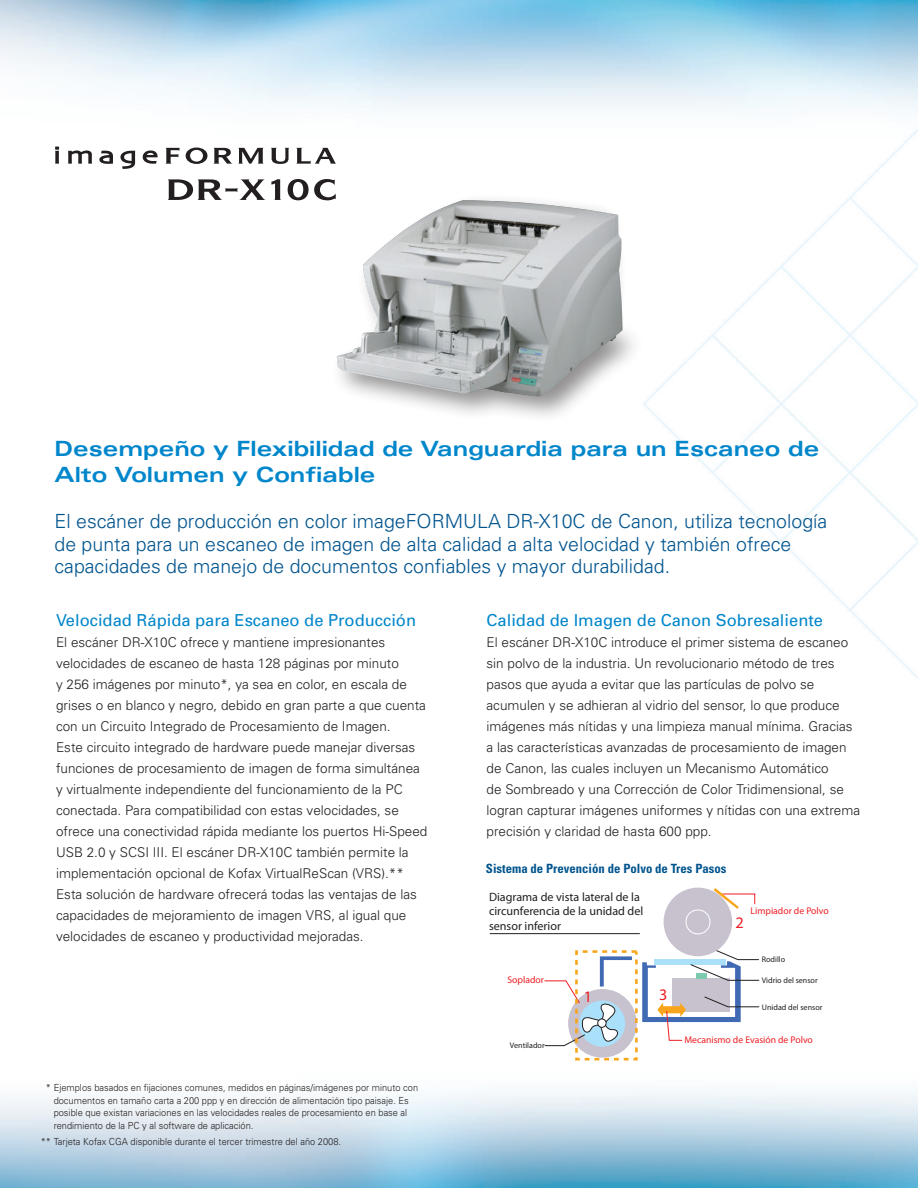
<style>
.page{position:relative;width:918px;height:1188px;background:#fff}
.page>*{position:absolute;margin:0;border:0;box-sizing:border-box;transform-origin:0 0}
.t1{font:700 expanded 21px/25.2px "Univers";color:#0086cb}
.t2{font:300 19.5px/22.5px "Univers";color:#00548e}
.t3{font:16.5px "Univers";color:#0086cb}
.t4{font:900 16.2px "Helvetica";color:#ee1d23}
.t5{font:300 13.5px/21px "Univers";color:#231f20}
.t6{font:700 condensed 12.75px "Univers";color:#00548e}
.t7{font:700 condensed 12.15px/14.5px "Helvetica";color:#231f20}
.t8{font:300 9.75px/12.8px "Univers";color:#231f20;scale:.95 1}
.t9{font:700 condensed 9.75px "Helvetica";color:#ee1d23}
.t10{font:condensed 8.1px "Helvetica";color:#231f20}
</style>
<div class="page">
<img style="left:0;top:0;width:918px;height:1188px">
<svg style="left:55px;top:147px;width:4px;height:17px"></svg>
<svg style="left:68px;top:150px;width:24px;height:14px"></svg>
<svg style="left:99px;top:151px;width:14px;height:13px"></svg>
<svg style="left:120px;top:151px;width:15px;height:18px"></svg>
<svg style="left:143px;top:150px;width:15px;height:14px"></svg>
<svg style="left:165px;top:148px;width:14px;height:16px"></svg>
<svg style="left:186px;top:148px;width:21px;height:16px"></svg>
<svg style="left:213px;top:148px;width:19px;height:16px"></svg>
<svg style="left:238px;top:148px;width:26px;height:16px"></svg>
<svg style="left:271px;top:148px;width:18px;height:16px"></svg>
<svg style="left:296px;top:148px;width:40px;height:16px"></svg>
<svg style="left:168px;top:179px;width:113px;height:21px"></svg>
<svg style="left:288px;top:179px;width:48px;height:21px"></svg>
<hr style="left:490px;top:933px;width:150px;height:1px;background:#231f20">
<div style="left:568px;top:989px;width:69px;height:69px;background:#c8c2cf;border-radius:50%"></div>
<div style="left:664px;top:888px;width:68px;height:68px;background:#c8c2cf;border-radius:50%"></div>
<div style="left:686px;top:909px;width:24px;height:25px;border:1px solid #fff;border-radius:50%"></div>
<svg style="left:714px;top:888px;width:41px;height:21px"></svg>
<svg style="left:642px;top:949px;width:117px;height:92px"></svg>
<svg style="left:544px;top:956px;width:88px;height:90px"></svg>
<div style="left:575px;top:950px;width:63px;height:110px;border:3px dashed #f9a51b"></div>
<div style="left:328px;top:192px;width:382px;height:295px;background:#fff"></div>
<img style="left:337px;top:200px;width:286px;height:196px">
<h1 class="t1" style="left:55px;top:436px;width:766px">Desempeño y Flexibilidad de Vanguardia para un Escaneo de<br>Alto Volumen y Confiable</h1>
<p class="t2" style="left:55px;top:510px;width:774px">El escáner de producción en color imageFORMULA DR-X10C de Canon, utiliza tecnología de punta para un escaneo de imagen de alta calidad a alta velocidad y también ofrece capacidades de manejo de documentos confiables y mayor durabilidad.</p>
<p class="t3" style="left:56px;top:610px;width:362px">Velocidad Rápida para Escaneo de Producción</p>
<p class="t5" style="left:56px;top:631px;width:373px">El escáner DR-X10C ofrece y mantiene impresionantes velocidades de escaneo de hasta 128 páginas por minuto<br>y 256 imágenes por minuto*, ya sea en color, en escala de grises o en blanco y negro, debido en gran parte a que cuenta con un Circuito Integrado de Procesamiento de Imagen.<br>Este circuito integrado de hardware puede manejar diversas funciones de procesamiento de imagen de forma simultánea y virtualmente independiente del funcionamiento de la PC conectada. Para compatibilidad con estas velocidades, se ofrece una conectividad rápida mediante los puertos Hi-Speed USB 2.0 y SCSI III. El escáner DR-X10C también permite la implementación opcional de Kofax VirtualReScan (VRS).** Esta solución de hardware ofrecerá todas las ventajas de las capacidades de mejoramiento de imagen VRS, al igual que velocidades de escaneo y productividad mejoradas.</p>
<p class="t3" style="left:487px;top:610px;width:338px">Calidad de Imagen de Canon Sobresaliente</p>
<p class="t5" style="left:487px;top:631px;width:375px">El escáner DR-X10C introduce el primer sistema de escaneo sin polvo de la industria. Un revolucionario método de tres pasos que ayuda a evitar que las partículas de polvo se acumulen y se adhieran al vidrio del sensor, lo que produce imágenes más nítidas y una limpieza manual mínima. Gracias a las características avanzadas de procesamiento de imagen de Canon, las cuales incluyen un Mecanismo Automático<br>de Sombreado y una Corrección de Color Tridimensional, se logran capturar imágenes uniformes y nítidas con una extrema precisión y claridad de hasta 600 ppp.</p>
<p class="t6" style="left:486px;top:860px;width:242px">Sistema de Prevención de Polvo de Tres Pasos</p>
<p class="t7" style="left:489px;top:889px;width:156px">Diagrama de vista lateral de la circunferencia de la unidad del sensor inferior</p>
<p class="t9" style="left:751px;top:904px;width:80px">Limpiador de Polvo</p>
<p class="t4" style="left:735px;top:913px;width:10px">2</p>
<p class="t8" style="left:54px;top:1081px;width:385px;text-indent:-8px">* Ejemplos basados en fijaciones comunes, medidos en páginas/imágenes por minuto con documentos en tamaño carta a 200 ppp y en dirección de alimentación tipo paisaje. Es posible que existan variaciones en las velocidades reales de procesamiento en base al rendimiento de la PC y al software de aplicación.</p>
<p class="t8" style="left:41px;top:1135px;width:318px">** Tarjeta Kofax CGA disponible durante el tercer trimestre del año 2008.</p>
<p class="t9" style="left:507px;top:974px;width:38px">Soplador</p>
<p class="t10" style="left:510px;top:1040px;width:36px">Ventilador</p>
<p class="t4" style="left:584px;top:986px;width:10px">1</p>
<p class="t4" style="left:659px;top:985px;width:10px">3</p>
<p class="t10" style="left:762px;top:954px;width:25px">Rodillo</p>
<p class="t10" style="left:762px;top:975px;width:57px">Vidrio del sensor</p>
<p class="t10" style="left:762px;top:1002px;width:62px">Unidad del sensor</p>
<p class="t9" style="left:684px;top:1034px;width:130px">Mecanismo de Evasión de Polvo</p>
</div>
